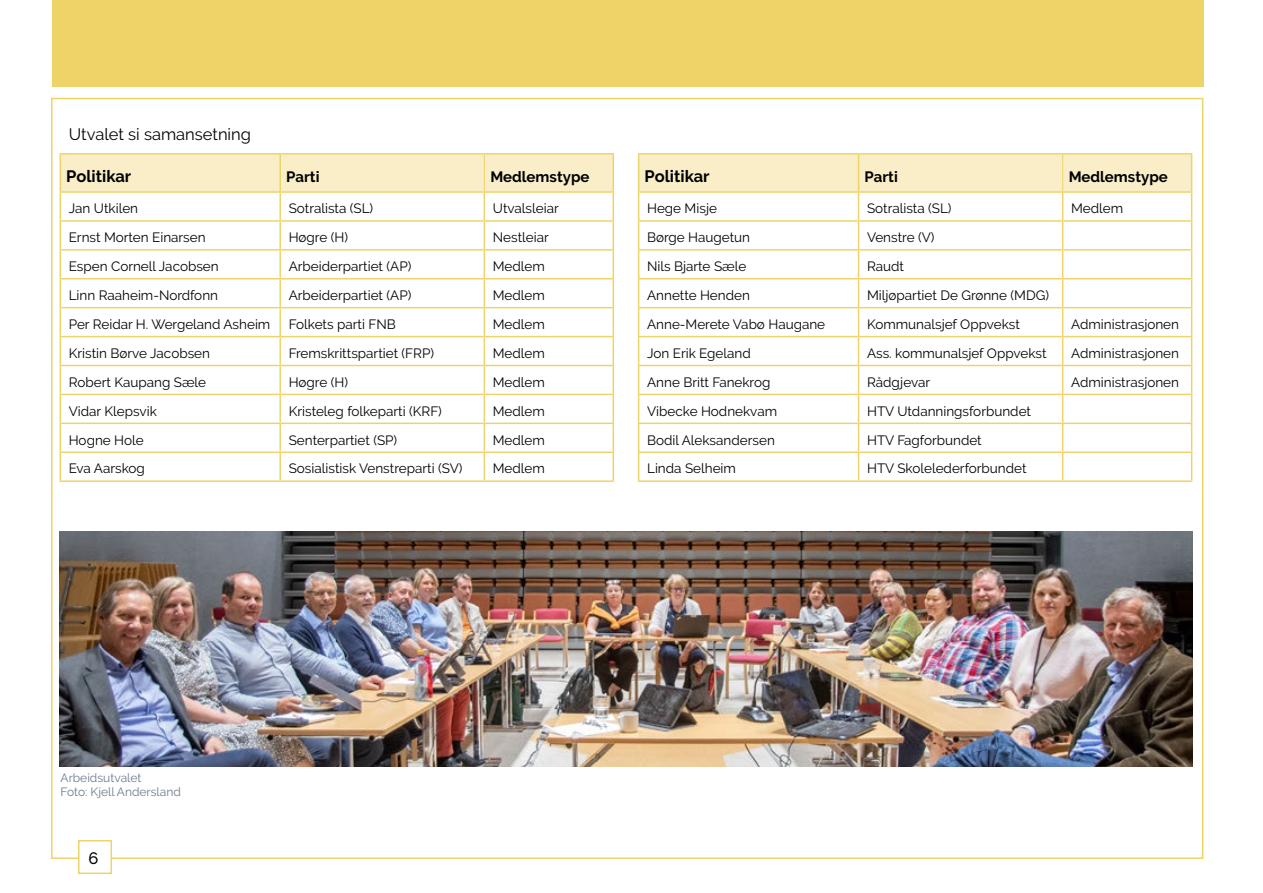
<style>
.page{position:relative;width:1263px;height:893px;background:#fff}
.page>*{position:absolute;margin:0;border:0;box-sizing:border-box;transform-origin:0 0}
.t1{font:16.5px "Raleway";color:#000}
.t2{font:700 16.5px "Raleway";color:#000}
.t3{font:500 16.5px "Raleway";color:#000}
.t4{font:700 15px "Raleway";color:#000}
.t5{font:13.5px "Raleway";color:#000}
.t6{font:12px/14.4px "Raleway";color:#6d7a90}
</style>
<div class="page">
<div style="left:52px;top:0;width:1151px;height:87px;background:#eed468"></div>
<hr style="left:60px;top:153px;width:220px;height:2px;background:#eed468">
<hr style="left:280px;top:153px;width:204px;height:2px;background:#eed468">
<hr style="left:484px;top:153px;width:130px;height:2px;background:#eed468">
<hr style="left:612px;top:155px;width:2px;height:36px;background:#eed468">
<hr style="left:484px;top:191px;width:130px;height:2px;background:#eed468">
<hr style="left:484px;top:220px;width:130px;height:2px;background:#eed468">
<hr style="left:484px;top:249px;width:130px;height:2px;background:#eed468">
<hr style="left:484px;top:278px;width:130px;height:1px;background:#eed468">
<hr style="left:484px;top:307px;width:130px;height:1px;background:#eed468">
<hr style="left:484px;top:336px;width:130px;height:1px;background:#eed468">
<hr style="left:484px;top:365px;width:130px;height:1px;background:#eed468">
<hr style="left:484px;top:394px;width:130px;height:1px;background:#eed468">
<hr style="left:484px;top:423px;width:130px;height:1px;background:#eed468">
<hr style="left:484px;top:451px;width:130px;height:2px;background:#eed468">
<hr style="left:60px;top:480px;width:220px;height:2px;background:#eed468">
<hr style="left:280px;top:480px;width:204px;height:2px;background:#eed468">
<hr style="left:484px;top:480px;width:130px;height:2px;background:#eed468">
<hr style="left:612px;top:193px;width:2px;height:27px;background:#eed468">
<hr style="left:612px;top:222px;width:2px;height:27px;background:#eed468">
<hr style="left:612px;top:251px;width:2px;height:27px;background:#eed468">
<hr style="left:612px;top:279px;width:2px;height:28px;background:#eed468">
<hr style="left:612px;top:308px;width:2px;height:28px;background:#eed468">
<hr style="left:612px;top:337px;width:2px;height:28px;background:#eed468">
<hr style="left:612px;top:366px;width:2px;height:28px;background:#eed468">
<hr style="left:612px;top:395px;width:2px;height:28px;background:#eed468">
<hr style="left:612px;top:424px;width:2px;height:27px;background:#eed468">
<svg style="left:60px;top:154px;width:553px;height:326px"></svg>
<hr style="left:612px;top:453px;width:2px;height:27px;background:#eed468">
<hr style="left:638px;top:153px;width:220px;height:2px;background:#eed468">
<hr style="left:858px;top:153px;width:205px;height:2px;background:#eed468">
<hr style="left:1063px;top:153px;width:129px;height:2px;background:#eed468">
<svg style="left:638px;top:154px;width:554px;height:326px"></svg>
<hr style="left:638px;top:480px;width:220px;height:2px;background:#eed468">
<hr style="left:858px;top:480px;width:205px;height:2px;background:#eed468">
<hr style="left:1063px;top:480px;width:129px;height:2px;background:#eed468">
<img style="left:60px;top:531px;width:1132px;height:235px">
<div style="left:78px;top:840px;width:34px;height:34px;background:#fff;border:2px solid #eed468"></div>
<p class="t1" style="left:69px;top:124px;width:184px">Utvalet si samansetning</p>
<p class="t2" style="left:66px;top:167px;width:67px">Politikar</p>
<p class="t4" style="left:286px;top:168px;width:35px">Parti</p>
<p class="t4" style="left:490px;top:168px;width:101px">Medlemstype</p>
<p class="t5" style="left:69px;top:201px;width:71px">Jan Utkilen</p>
<p class="t5" style="left:289px;top:201px;width:86px">Sotralista (SL)</p>
<p class="t5" style="left:493px;top:201px;width:67px">Utvalsleiar</p>
<p class="t5" style="left:69px;top:230px;width:138px">Ernst Morten Einarsen</p>
<p class="t5" style="left:289px;top:230px;width:61px">Høgre (H)</p>
<p class="t5" style="left:493px;top:230px;width:57px">Nestleiar</p>
<p class="t5" style="left:69px;top:258px;width:151px">Espen Cornell Jacobsen</p>
<p class="t5" style="left:289px;top:258px;width:124px">Arbeiderpartiet (AP)</p>
<p class="t5" style="left:493px;top:258px;width:54px">Medlem</p>
<p class="t5" style="left:69px;top:287px;width:151px">Linn Raaheim-Nordfonn</p>
<p class="t5" style="left:289px;top:287px;width:124px">Arbeiderpartiet (AP)</p>
<p class="t5" style="left:493px;top:287px;width:54px">Medlem</p>
<p class="t5" style="left:69px;top:316px;width:203px">Per Reidar H. Wergeland Asheim</p>
<p class="t5" style="left:289px;top:316px;width:109px">Folkets parti FNB</p>
<p class="t5" style="left:493px;top:316px;width:54px">Medlem</p>
<p class="t5" style="left:69px;top:345px;width:143px">Kristin Børve Jacobsen</p>
<p class="t5" style="left:289px;top:345px;width:147px">Fremskrittspartiet (FRP)</p>
<p class="t5" style="left:493px;top:345px;width:54px">Medlem</p>
<p class="t5" style="left:69px;top:374px;width:139px">Robert Kaupang Sæle</p>
<p class="t5" style="left:289px;top:374px;width:61px">Høgre (H)</p>
<p class="t5" style="left:493px;top:374px;width:54px">Medlem</p>
<p class="t5" style="left:69px;top:403px;width:90px">Vidar Klepsvik</p>
<p class="t5" style="left:289px;top:403px;width:155px">Kristeleg folkeparti (KRF)</p>
<p class="t5" style="left:493px;top:403px;width:54px">Medlem</p>
<p class="t5" style="left:69px;top:432px;width:76px">Hogne Hole</p>
<p class="t5" style="left:289px;top:432px;width:110px">Senterpartiet (SP)</p>
<p class="t5" style="left:493px;top:432px;width:54px">Medlem</p>
<p class="t5" style="left:69px;top:461px;width:78px">Eva Aarskog</p>
<p class="t5" style="left:289px;top:461px;width:175px">Sosialistisk Venstreparti (SV)</p>
<p class="t5" style="left:493px;top:461px;width:54px">Medlem</p>
<p class="t2" style="left:645px;top:167px;width:67px">Politikar</p>
<p class="t4" style="left:864px;top:168px;width:35px">Parti</p>
<p class="t4" style="left:1069px;top:168px;width:101px">Medlemstype</p>
<p class="t5" style="left:647px;top:201px;width:71px">Hege Misje</p>
<p class="t5" style="left:867px;top:201px;width:86px">Sotralista (SL)</p>
<p class="t5" style="left:1071px;top:201px;width:54px">Medlem</p>
<p class="t5" style="left:647px;top:230px;width:105px">Børge Haugetun</p>
<p class="t5" style="left:867px;top:230px;width:69px">Venstre (V)</p>
<p class="t5" style="left:647px;top:258px;width:101px">Nils Bjarte Sæle</p>
<p class="t5" style="left:867px;top:258px;width:39px">Raudt</p>
<p class="t5" style="left:647px;top:287px;width:104px">Annette Henden</p>
<p class="t5" style="left:867px;top:287px;width:183px">Miljøpartiet De Grønne (MDG)</p>
<p class="t5" style="left:647px;top:316px;width:180px">Anne-Merete Vabø Haugane</p>
<p class="t5" style="left:867px;top:316px;width:154px">Kommunalsjef Oppvekst</p>
<p class="t5" style="left:1071px;top:316px;width:109px">Administrasjonen</p>
<p class="t5" style="left:647px;top:345px;width:105px">Jon Erik Egeland</p>
<p class="t5" style="left:867px;top:345px;width:181px">Ass. kommunalsjef Oppvekst</p>
<p class="t5" style="left:1071px;top:345px;width:109px">Administrasjonen</p>
<p class="t5" style="left:647px;top:374px;width:125px">Anne Britt Fanekrog</p>
<p class="t5" style="left:867px;top:374px;width:65px">Rådgjevar</p>
<p class="t5" style="left:1071px;top:374px;width:109px">Administrasjonen</p>
<p class="t5" style="left:647px;top:403px;width:131px">Vibecke Hodnekvam</p>
<p class="t5" style="left:867px;top:403px;width:165px">HTV Utdanningsforbundet</p>
<p class="t5" style="left:647px;top:432px;width:129px">Bodil Aleksandersen</p>
<p class="t5" style="left:867px;top:432px;width:116px">HTV Fagforbundet</p>
<p class="t5" style="left:647px;top:461px;width:90px">Linda Selheim</p>
<p class="t5" style="left:867px;top:461px;width:161px">HTV Skolelederforbundet</p>
<p class="t6" style="left:61px;top:770px;width:122px">Arbeidsutvalet<br>Foto: Kjell Andersland</p>
<p class="t3" style="left:89px;top:849px;width:11px">6</p>
</div>
